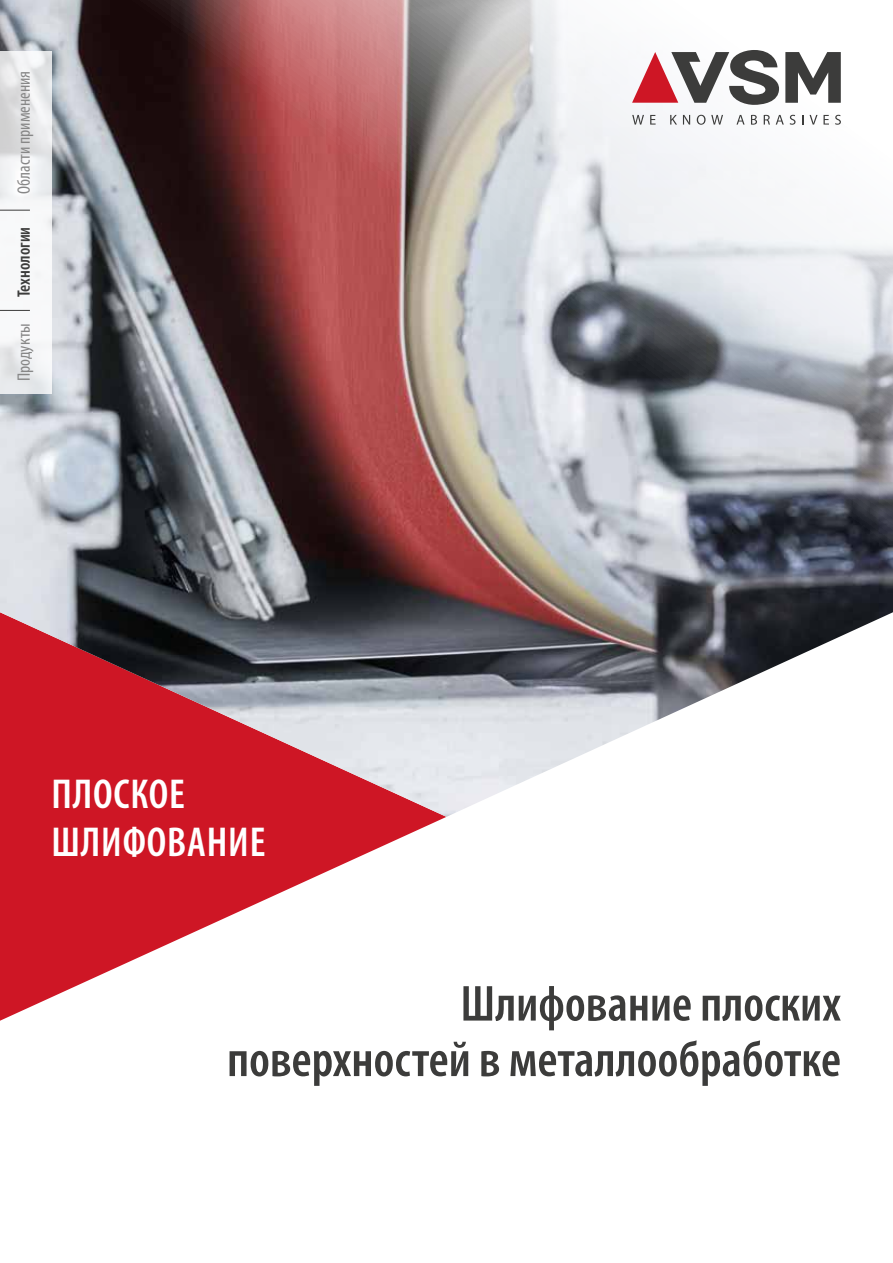
<style>
.page{position:relative;width:893px;height:1263px;background:#fff}
.page>*{position:absolute;margin:0;border:0;box-sizing:border-box;transform-origin:0 0}
.t1{font:600 condensed 51px/55.5px "Myriad Pro";color:#3c3c3b;text-align:right}
.t2{font:600 condensed 42px/48px "Myriad Pro";letter-spacing:.02em;color:#fff}
.t3{font:condensed 18px "Myriad Pro";color:#878787}
.t4{font:600 condensed 18px "Myriad Pro";color:#3c3c3b}
</style>
<div class="page">
<svg style="left:0;top:817px;width:446px;height:204px"></svg>
<img style="left:0;top:0;width:893px;height:817px">
<svg style="left:632px;top:50px;width:147px;height:55px"></svg>
<svg style="left:785px;top:52px;width:56px;height:51px"></svg>
<svg style="left:632px;top:115px;width:12px;height:10px"></svg>
<svg style="left:650px;top:115px;width:6px;height:10px"></svg>
<svg style="left:670px;top:115px;width:7px;height:10px"></svg>
<svg style="left:683px;top:115px;width:7px;height:10px"></svg>
<svg style="left:697px;top:115px;width:26px;height:10px"></svg>
<svg style="left:736px;top:115px;width:9px;height:10px"></svg>
<svg style="left:751px;top:115px;width:6px;height:10px"></svg>
<svg style="left:764px;top:115px;width:6px;height:10px"></svg>
<svg style="left:776px;top:115px;width:8px;height:10px"></svg>
<svg style="left:790px;top:115px;width:5px;height:10px"></svg>
<svg style="left:809px;top:115px;width:8px;height:10px"></svg>
<svg style="left:823px;top:115px;width:6px;height:10px"></svg>
<svg style="left:835px;top:115px;width:6px;height:10px"></svg>
<svg style="left:0;top:51px;width:51px;height:343px;fill:#f4f5f7"></svg>
<hr style="left:0;top:210px;width:30px;height:1px;background:#3c3c3b">
<hr style="left:0;top:310px;width:30px;height:1px;background:#3c3c3b">
<p class="t3" style="left:13px;top:194px;width:125px;rotate:-90deg">Области применения</p>
<p class="t4" style="left:13px;top:297px;width:71px;rotate:-90deg">Технологии</p>
<p class="t3" style="left:13px;top:381px;width:59px;rotate:-90deg">Продукты</p>
<p class="t2" style="left:51px;top:770px;width:216px">ПЛОСКОЕ<br>ШЛИФОВАНИЕ</p>
<p class="t1" style="left:227px;top:975px;width:615px">Шлифование плоских поверхностей в металлообработке</p>
</div>
